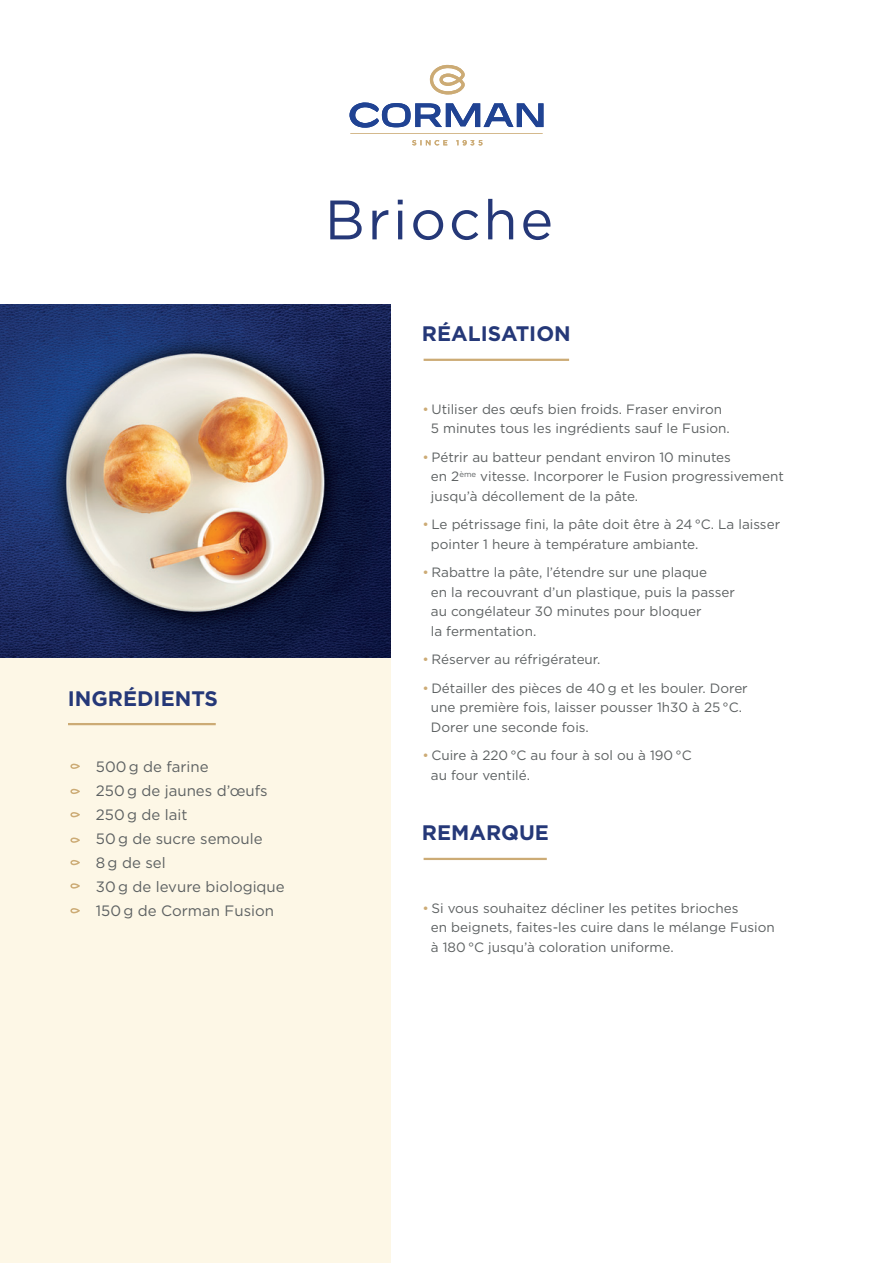
<style>
.page{position:relative;width:893px;height:1263px;background:#fff}
.page>*{position:absolute;margin:0;border:0;box-sizing:border-box;transform-origin:0 0}
.t1{font:55.5px "Gotham";letter-spacing:.05em;color:#253878}
.t2{font:700 21px "Gotham";color:#253878}
.t3{font:15px/24px "Gotham";color:#5d6162}
.t4{font:13.5px/19.5px "Gotham";color:#5d6162}
.s1{color:#ccab75}
</style>
<div class="page">
<div style="left:0;top:304px;width:390px;height:958px;background:#fdf7e6"></div>
<svg style="left:70px;top:764px;width:10px;height:5px"></svg>
<svg style="left:70px;top:789px;width:10px;height:5px"></svg>
<svg style="left:70px;top:812px;width:10px;height:5px"></svg>
<svg style="left:70px;top:837px;width:10px;height:6px"></svg>
<svg style="left:70px;top:883px;width:10px;height:5px"></svg>
<svg style="left:70px;top:860px;width:10px;height:5px"></svg>
<svg style="left:70px;top:908px;width:10px;height:5px"></svg>
<img style="left:0;top:305px;width:390px;height:353px">
<hr style="left:424px;top:359px;width:145px;height:2px;background:#ccab75">
<hr style="left:68px;top:723px;width:148px;height:2px;background:#ccab75">
<hr style="left:350px;top:133px;width:193px;height:1px;background:#ccab75">
<svg style="left:430px;top:65px;width:35px;height:29px"></svg>
<svg style="left:349px;top:102px;width:194px;height:26px"></svg>
<svg style="left:412px;top:140px;width:35px;height:5px"></svg>
<svg style="left:456px;top:140px;width:26px;height:5px"></svg>
<hr style="left:424px;top:858px;width:123px;height:2px;background:#ccab75">
<h2 class="t2" style="left:68px;top:684px;width:152px">INGRÉDIENTS</h2>
<p class="t3" style="left:96px;top:754px;width:190px">500 g de farine<br>250 g de jaunes d’œufs<br>250 g de lait<br>50 g de sucre semoule<br>8g de sel<br>30 g de levure biologique<br>150 g de Corman Fusion</p>
<h1 class="t1" style="left:325px;top:184px;width:230px">Brioche</h1>
<h2 class="t2" style="left:422px;top:320px;width:150px">RÉALISATION</h2>
<p class="t4" style="left:431px;top:399px;width:301px;text-indent:-8px"><span class="s1">•</span> Utiliser des œufs bien froids. Fraser environ<br>5 minutes tous les ingrédients sauf le Fusion.</p>
<p class="t4" style="left:431px;top:447px;width:354px;text-indent:-8px"><span class="s1">•</span> Pétrir au batteur pendant environ 10 minutes<br>en 2<sup>ème</sup> vitesse. Incorporer le Fusion progressivement jusqu’à décollement de la pâte.</p>
<p class="t4" style="left:431px;top:514px;width:351px;text-indent:-8px"><span class="s1">•</span> Le pétrissage fini, la pâte doit être à 24 °C. La laisser pointer 1 heure à température ambiante.</p>
<p class="t4" style="left:431px;top:562px;width:306px;text-indent:-8px"><span class="s1">•</span> Rabattre la pâte, l’étendre sur une plaque<br>en la recouvrant d’un plastique, puis la passer au congélateur 30 minutes pour bloquer<br>la fermentation.</p>
<p class="t4" style="left:422px;top:649px;width:180px"><span class="s1">•</span> Réserver au réfrigérateur.</p>
<p class="t4" style="left:431px;top:678px;width:318px;text-indent:-8px"><span class="s1">•</span> Détailler des pièces de 40 g et les bouler. Dorer une première fois, laisser pousser 1h30 à 25 °C.<br>Dorer une seconde fois.</p>
<p class="t4" style="left:431px;top:745px;width:262px;text-indent:-8px"><span class="s1">•</span> Cuire à 220 °C au four à sol ou à 190 °C au four ventilé.</p>
<h2 class="t2" style="left:422px;top:819px;width:129px">REMARQUE</h2>
<p class="t4" style="left:431px;top:898px;width:345px;text-indent:-8px"><span class="s1">•</span> Si vous souhaitez décliner les petites brioches<br>en beignets, faites-les cuire dans le mélange Fusion à 180 °C jusqu’à coloration uniforme.</p>
</div>
